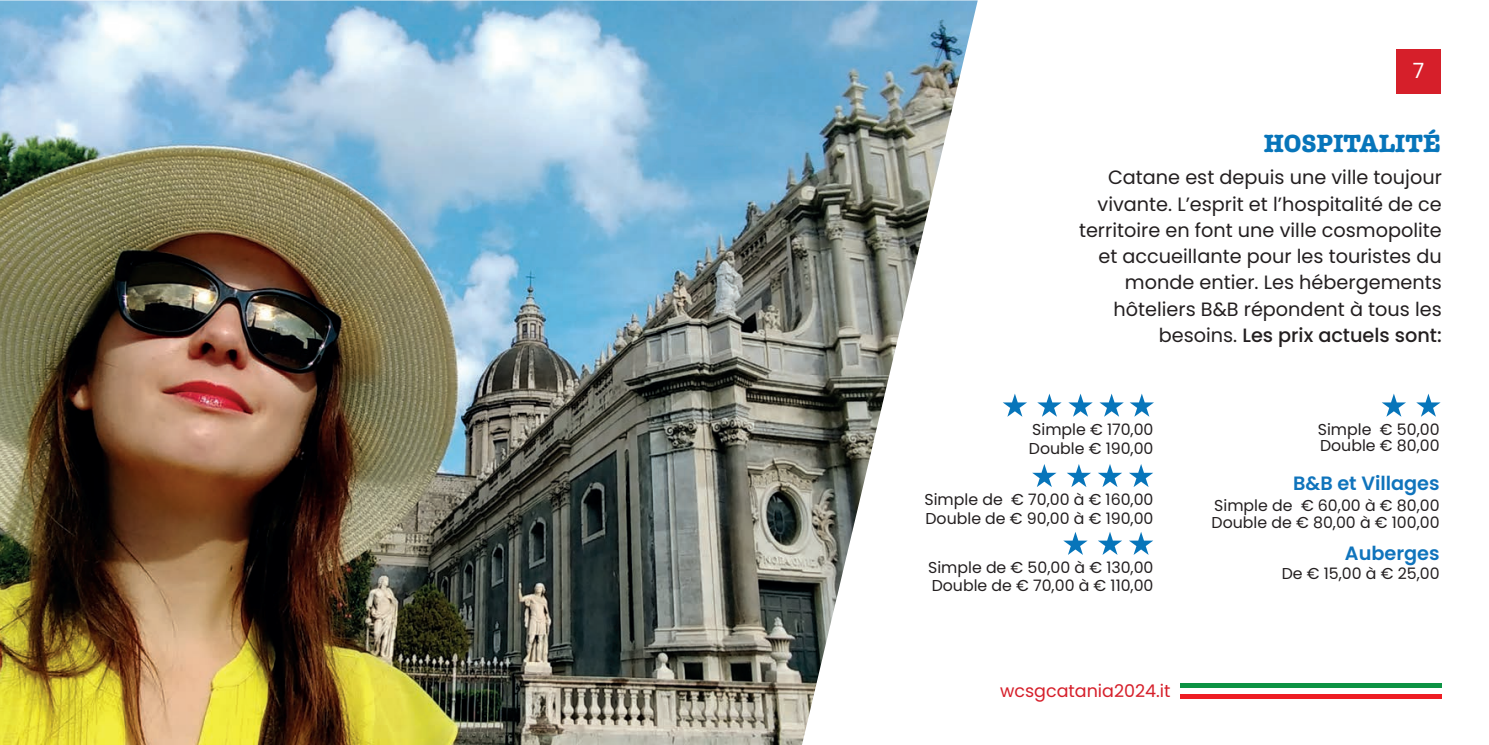
<style>
.page{position:relative;width:1489px;height:745px;background:#fff}
.page>*{position:absolute;margin:0;border:0;box-sizing:border-box;transform-origin:0 0}
.t1{font:24.5px "Margot";color:#0775ba}
.t2{font:21px "Poppins";color:#fff}
.t3{font:19.25px/26.2px "Poppins";color:#231f20;text-align:right}
.t4{font:600 19.25px "Poppins";color:#1074bc}
.t5{font:17.5px "Poppins";color:#d61f2a}
.t6{font:15.75px "Poppins";color:#231f20}
.s1{font-weight:500}
</style>
<div class="page">
<div style="left:1396px;top:50px;width:44px;height:44px;background:#d61f2a"></div>
<hr style="left:1180px;top:683px;width:261px;height:4px;background:#0d9344">
<hr style="left:1180px;top:694px;width:261px;height:4px;background:#ee1d23">
<svg style="left:1003px;top:393px;width:24px;height:23px"></svg>
<svg style="left:1037px;top:393px;width:24px;height:23px"></svg>
<svg style="left:1068px;top:393px;width:24px;height:23px"></svg>
<svg style="left:1099px;top:393px;width:24px;height:23px"></svg>
<svg style="left:1130px;top:393px;width:23px;height:23px"></svg>
<svg style="left:1032px;top:464px;width:24px;height:23px"></svg>
<svg style="left:1067px;top:464px;width:23px;height:23px"></svg>
<svg style="left:1098px;top:464px;width:24px;height:23px"></svg>
<svg style="left:1129px;top:464px;width:24px;height:23px"></svg>
<svg style="left:1063px;top:532px;width:24px;height:22px"></svg>
<svg style="left:1098px;top:532px;width:24px;height:22px"></svg>
<svg style="left:1129px;top:532px;width:24px;height:22px"></svg>
<svg style="left:1382px;top:393px;width:23px;height:23px"></svg>
<svg style="left:1416px;top:393px;width:24px;height:23px"></svg>
<img style="left:0;top:0;width:977px;height:744px">
<p class="t2" style="left:1412px;top:58px;width:13px">7</p>
<p class="t1" style="left:1263px;top:129px;width:178px">HOSPITALITÉ</p>
<p class="t3" style="left:1078px;top:164px;width:364px">Catane est depuis une ville toujour vivante. L’esprit et l’hospitalité de ce territoire en font une ville cosmopolite et accueillante pour les touristes du monde entier. Les hébergements hôteliers B&amp;B répondent à tous les besoins. <span class="s1">Les prix actuels sont:</span></p>
<p class="t6" style="left:1032px;top:420px;width:123px">Simple € 170,00</p>
<p class="t6" style="left:1028px;top:439px;width:126px">Double € 190,00</p>
<p class="t6" style="left:924px;top:490px;width:230px">Simple de € 70,00 à € 160,00</p>
<p class="t6" style="left:925px;top:509px;width:229px">Double de € 90,00 à € 190,00</p>
<p class="t6" style="left:928px;top:558px;width:227px">Simple de € 50,00 à € 130,00</p>
<p class="t6" style="left:931px;top:575px;width:223px">Double de € 70,00 à € 110,00</p>
<p class="t5" style="left:1000px;top:680px;width:172px">wcsgcatania2024.it</p>
<p class="t6" style="left:1317px;top:420px;width:123px">Simple € 50,00</p>
<p class="t6" style="left:1319px;top:436px;width:121px">Double € 80,00</p>
<p class="t4" style="left:1292px;top:471px;width:148px">B&amp;B et Villages</p>
<p class="t6" style="left:1214px;top:496px;width:227px">Simple de € 60,00 à € 80,00</p>
<p class="t6" style="left:1211px;top:513px;width:229px">Double de € 80,00 à € 100,00</p>
<p class="t4" style="left:1344px;top:541px;width:96px">Auberges</p>
<p class="t6" style="left:1281px;top:563px;width:159px">De € 15,00 à € 25,00</p>
</div>
